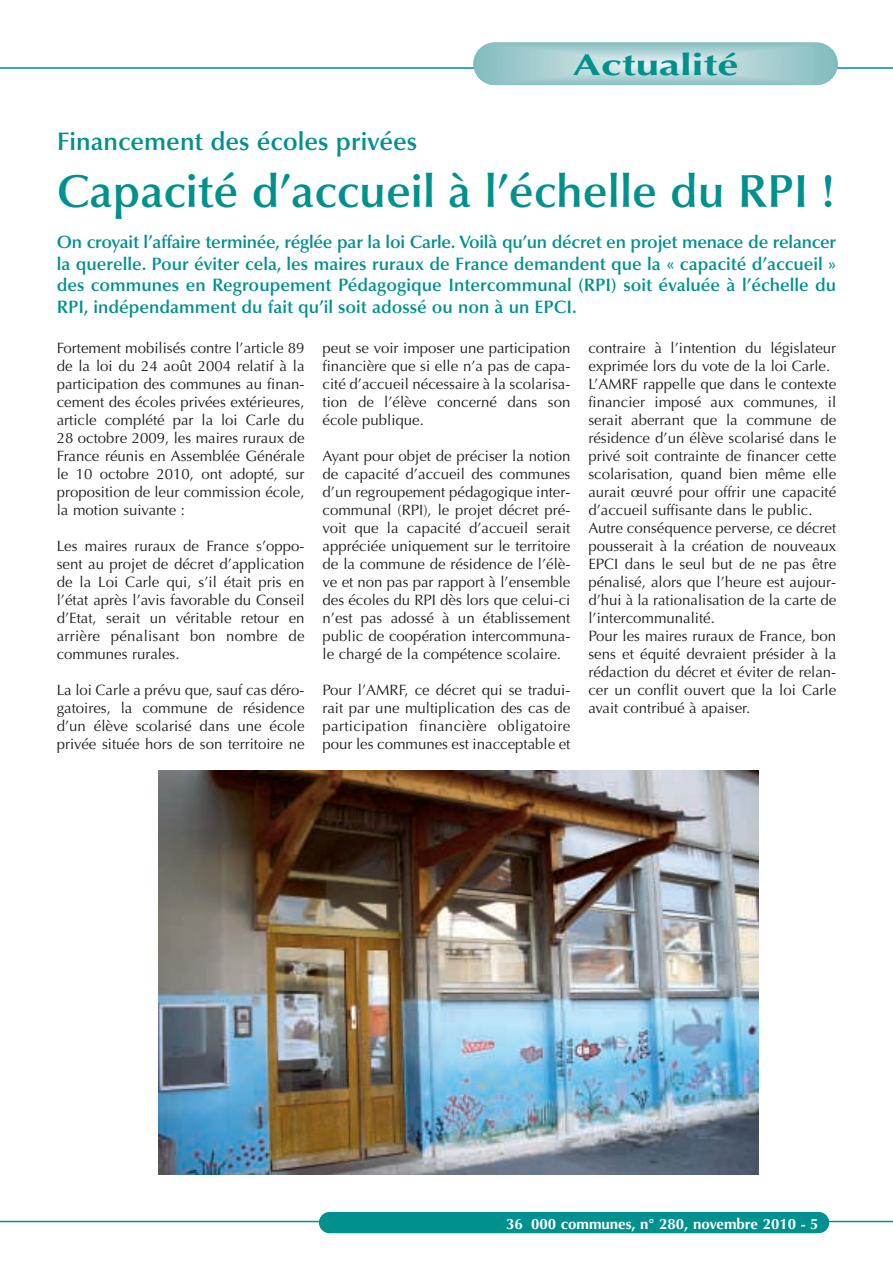
<style>
.page{position:relative;width:893px;height:1263px;background:#fff}
.page>*{position:absolute;margin:0;border:0;box-sizing:border-box;transform-origin:0 0}
.t1{font:600 46.5px "Optima LT Std";color:#00918e}
.t2{font:700 30px "Optima LT Std";color:#00918e;scale:1.4 1}
.t3{font:600 25.5px "Optima LT Std";color:#00918e}
.t4{font:600 18px/21.6px "Optima LT Std";color:#00918e;text-align:justify}
.t5{font:15px/18px "Optima LT Std";color:#231f20;text-align:justify}
.t6{font:700 15px "Optima LT Std";color:#fff}
</style>
<div class="page">
<hr style="left:0;top:1221px;width:893px;height:1px;background:#00918e">
<hr style="left:0;top:67px;width:893px;height:2px;background:#00918e">
<div style="left:319px;top:1212px;width:510px;height:21px;background:#00918e;border-radius:11px"></div>
<svg style="left:473px;top:43px;width:365px;height:42px;background:#a7cfd1"></svg>
<img style="left:159px;top:771px;width:599px;height:404px">
<h2 class="t2" style="left:573px;top:53px;width:120px">Actualité</h2>
<h3 class="t3" style="left:57px;top:131px;width:362px">Financement des écoles privées</h3>
<h1 class="t1" style="left:57px;top:173px;width:779px">Capacité d’accueil à l’échelle du RPI !</h1>
<p class="t4" style="left:57px;top:233px;width:781px">On croyait l’affaire terminée, réglée par la loi Carle. Voilà qu’un décret en projet menace de relancer la querelle. Pour éviter cela, les maires ruraux de France demandent que la « capacité d’accueil » des communes en Regroupement Pédagogique Intercommunal (RPI) soit évaluée à l’échelle du RPI, indépendamment du fait qu’il soit adossé ou non à un EPCI.</p>
<p class="t5" style="left:57px;top:340px;width:249px">Fortement mobilisés contre l’article 89 de la loi du 24 août 2004 relatif à la participation des communes au finan&shy;cement des écoles privées extérieures, article complété par la loi Carle du 28 octobre 2009, les maires ruraux de France réunis en Assemblée Générale le 10 octobre 2010, ont adopté, sur proposition de leur commission école, la motion suivante :</p>
<p class="t5" style="left:57px;top:538px;width:249px">Les maires ruraux de France s’oppo&shy;sent au projet de décret d’application de la Loi Carle qui, s’il était pris en l’état après l’avis favorable du Conseil d’Etat, serait un véritable retour en arrière pénalisant bon nombre de communes rurales.</p>
<p class="t5" style="left:57px;top:682px;width:249px">La loi Carle a prévu que, sauf cas déro&shy;gatoires, la commune de résidence d’un élève scolarisé dans une école privée située hors de son territoire ne</p>
<p class="t5" style="left:588px;top:340px;width:249px;text-align:left">contraire à l’intention du législateur exprimée lors du vote de la loi Carle.<br>L’AMRF rappelle que dans le contexte financier imposé aux communes, il serait aberrant que la commune de résidence d’un élève scolarisé dans le privé soit contrainte de financer cette scolarisation, quand bien même elle aurait œuvré pour offrir une capacité d’accueil suffisante dans le public.<br>Autre conséquence perverse, ce décret pousserait à la création de nouveaux EPCI dans le seul but de ne pas être pénalisé, alors que l’heure est aujour&shy;d’hui à la rationalisation de la carte de l’intercommunalité.<br>Pour les maires ruraux de France, bon sens et équité devraient présider à la rédaction du décret et éviter de relan&shy;cer un conflit ouvert que la loi Carle avait contribué à apaiser.</p>
<p class="t5" style="left:323px;top:340px;width:249px">peut se voir imposer une participation financière que si elle n’a pas de capa&shy;cité d’accueil nécessaire à la scolarisa&shy;tion de l’élève concerné dans son école publique.</p>
<p class="t5" style="left:323px;top:448px;width:249px">Ayant pour objet de préciser la notion de capacité d’accueil des communes d’un regroupement pédagogique inter&shy;communal (RPI), le projet décret pré&shy;voit que la capacité d’accueil serait appréciée uniquement sur le territoire de la commune de résidence de l’élè&shy;ve et non pas par rapport à l’ensemble des écoles du RPI dès lors que celui-ci n’est pas adossé à un établissement public de coopération intercommuna&shy;le chargé de la compétence scolaire.</p>
<p class="t5" style="left:323px;top:682px;width:249px">Pour l’AMRF, ce décret qui se tradui&shy;rait par une multiplication des cas de participation financière obligatoire pour les communes est inacceptable et</p>
<p class="t6" style="left:506px;top:1218px;width:314px">36 000 communes, n° 280, novembre 2010 - 5</p>
</div>
